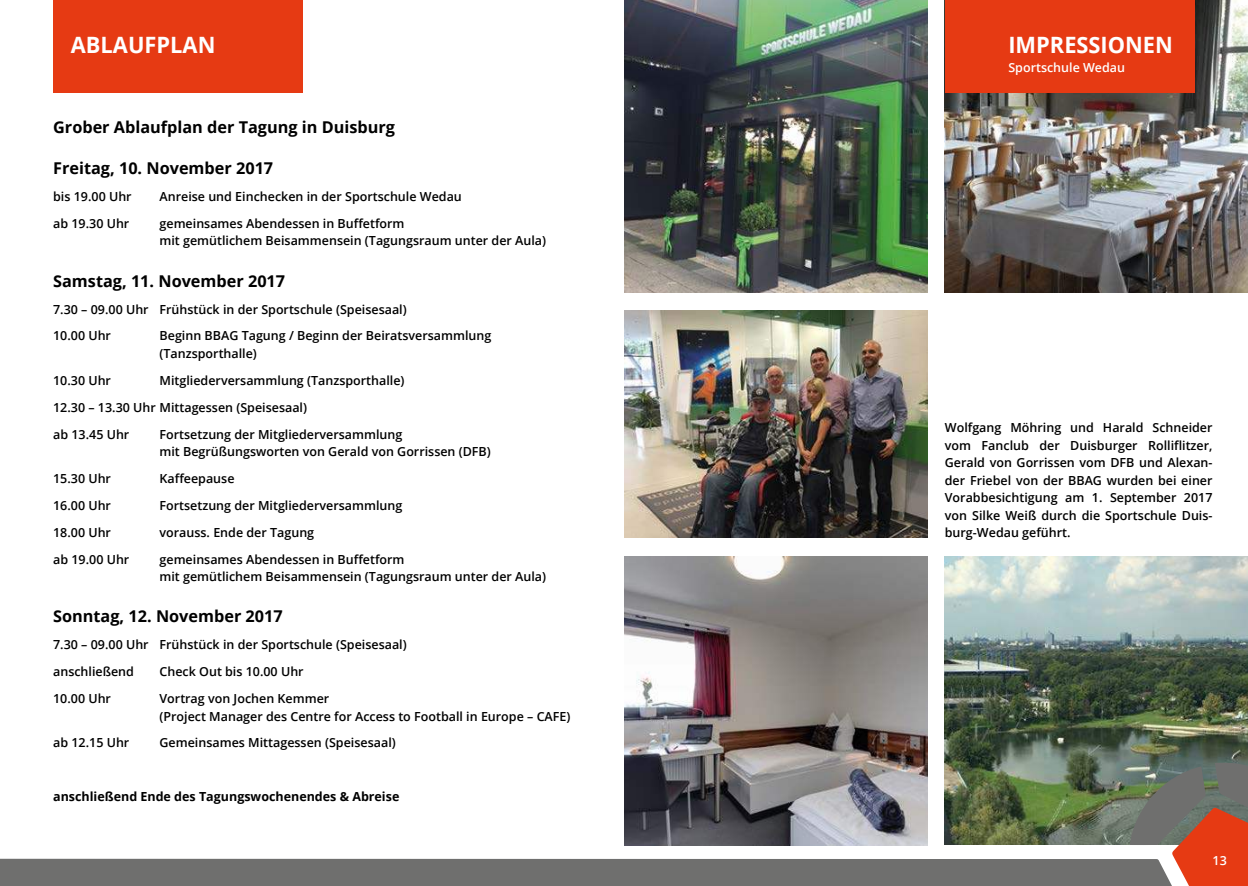
<style>
.page{position:relative;width:1248px;height:886px;background:#fff}
.page>*{position:absolute;margin:0;border:0;box-sizing:border-box;transform-origin:0 0}
.t1{font:700 22.5px "Open Sans";color:#fff}
.t2{font:700 16.25px "Open Sans";color:#000}
.t3{font:600 12.5px/17.5px "Open Sans";color:#000}
.t4{font:700 12.5px "Open Sans";color:#000}
.t5{font:600 12.5px "Open Sans";color:#fff}
</style>
<div class="page">
<img style="left:624px;top:0;width:303px;height:292px">
<img style="left:944px;top:0;width:303px;height:292px">
<div style="left:53px;top:0;width:249px;height:92px;background:#e63a13"></div>
<div style="left:944px;top:0;width:250px;height:92px;background:#e63a13"></div>
<img style="left:624px;top:310px;width:303px;height:227px">
<img style="left:944px;top:556px;width:303px;height:205px">
<img style="left:624px;top:556px;width:303px;height:205px">
<svg style="left:0;top:761px;width:1247px;height:125px"></svg>
<h1 class="t1" style="left:71px;top:36px;width:146px">ABLAUFPLAN</h1>
<h1 class="t1" style="left:1008px;top:36px;width:166px">IMPRESSIONEN</h1>
<h2 class="t2" style="left:53px;top:120px;width:343px">Grober Ablaufplan der Tagung in Duisburg</h2>
<h2 class="t2" style="left:53px;top:162px;width:221px">Freitag, 10. November 2017</h2>
<p class="t3" style="left:53px;top:189px;width:80px">bis 19.00 Uhr</p>
<p class="t3" style="left:159px;top:189px;width:304px">Anreise und Einchecken in der Sportschule Wedau</p>
<p class="t3" style="left:53px;top:216px;width:78px">ab 19.30 Uhr</p>
<p class="t3" style="left:159px;top:216px;width:388px">gemeinsames Abendessen in Buffetform<br>mit gemütlichem Beisammensein (Tagungsraum unter der Aula)</p>
<h2 class="t2" style="left:53px;top:274px;width:233px">Samstag, 11. November 2017</h2>
<p class="t3" style="left:53px;top:297px;width:355px;line-height:26.9px">7.30 – 09.00 Uhr Frühstück in der Sportschule (Speisesaal)<br>10.00 Uhr</p>
<p class="t3" style="left:159px;top:328px;width:333px">Beginn BBAG Tagung / Beginn der Beiratsversammlung (Tanzsporthalle)</p>
<p class="t3" style="left:53px;top:368px;width:353px;line-height:26.9px;text-indent:106px">Mitgliederversammlung (Tanzsporthalle)<br>12.30 – 13.30 Uhr Mittagessen (Speisesaal)<br>ab 13.45 Uhr</p>
<p class="t3" style="left:53px;top:373px;width:59px">10.30 Uhr</p>
<p class="t3" style="left:159px;top:427px;width:333px">Fortsetzung der Mitgliederversammlung<br>mit Begrüßungsworten von Gerald von Gorrissen (DFB)</p>
<p class="t3" style="left:53px;top:471px;width:59px">15.30 Uhr</p>
<p class="t3" style="left:159px;top:471px;width:76px">Kaffeepause</p>
<p class="t3" style="left:53px;top:498px;width:59px">16.00 Uhr</p>
<p class="t3" style="left:159px;top:498px;width:244px">Fortsetzung der Mitgliederversammlung</p>
<p class="t3" style="left:53px;top:525px;width:59px">18.00 Uhr</p>
<p class="t3" style="left:159px;top:525px;width:156px">vorauss. Ende der Tagung</p>
<p class="t3" style="left:53px;top:552px;width:78px">ab 19.00 Uhr</p>
<p class="t3" style="left:159px;top:552px;width:388px">gemeinsames Abendessen in Buffetform<br>mit gemütlichem Beisammensein (Tagungsraum unter der Aula)</p>
<h2 class="t2" style="left:53px;top:610px;width:231px">Sonntag, 12. November 2017</h2>
<p class="t3" style="left:53px;top:632px;width:355px;line-height:26.9px">7.30 – 09.00 Uhr Frühstück in der Sportschule (Speisesaal) anschließend</p>
<p class="t3" style="left:159px;top:664px;width:146px">Check Out bis 10.00 Uhr</p>
<p class="t3" style="left:53px;top:691px;width:59px">10.00 Uhr</p>
<p class="t3" style="left:159px;top:691px;width:412px">Vortrag von Jochen Kemmer<br>(Project Manager des Centre for Access to Football in Europe – CAFE)</p>
<p class="t3" style="left:53px;top:735px;width:78px">ab 12.15 Uhr</p>
<p class="t3" style="left:159px;top:735px;width:238px">Gemeinsames Mittagessen (Speisesaal)</p>
<p class="t4" style="left:53px;top:791px;width:348px">anschließend Ende des Tagungswochenendes &amp; Abreise</p>
<p class="t5" style="left:1008px;top:62px;width:118px">Sportschule Wedau</p>
<p class="t3" style="left:944px;top:420px;width:269px;text-align:justify">Wolfgang Möhring und Harald Schneider vom Fanclub der Duisburger Rolliflitzer, Gerald von Gorrissen vom DFB und Alexan&shy;der Friebel von der BBAG wurden bei einer Vorabbesichtigung am 1. September 2017 von Silke Weiß durch die Sportschule Duis&shy;burg-Wedau geführt.</p>
<p class="t5" style="left:1212px;top:855px;width:16px">13</p>
</div>
